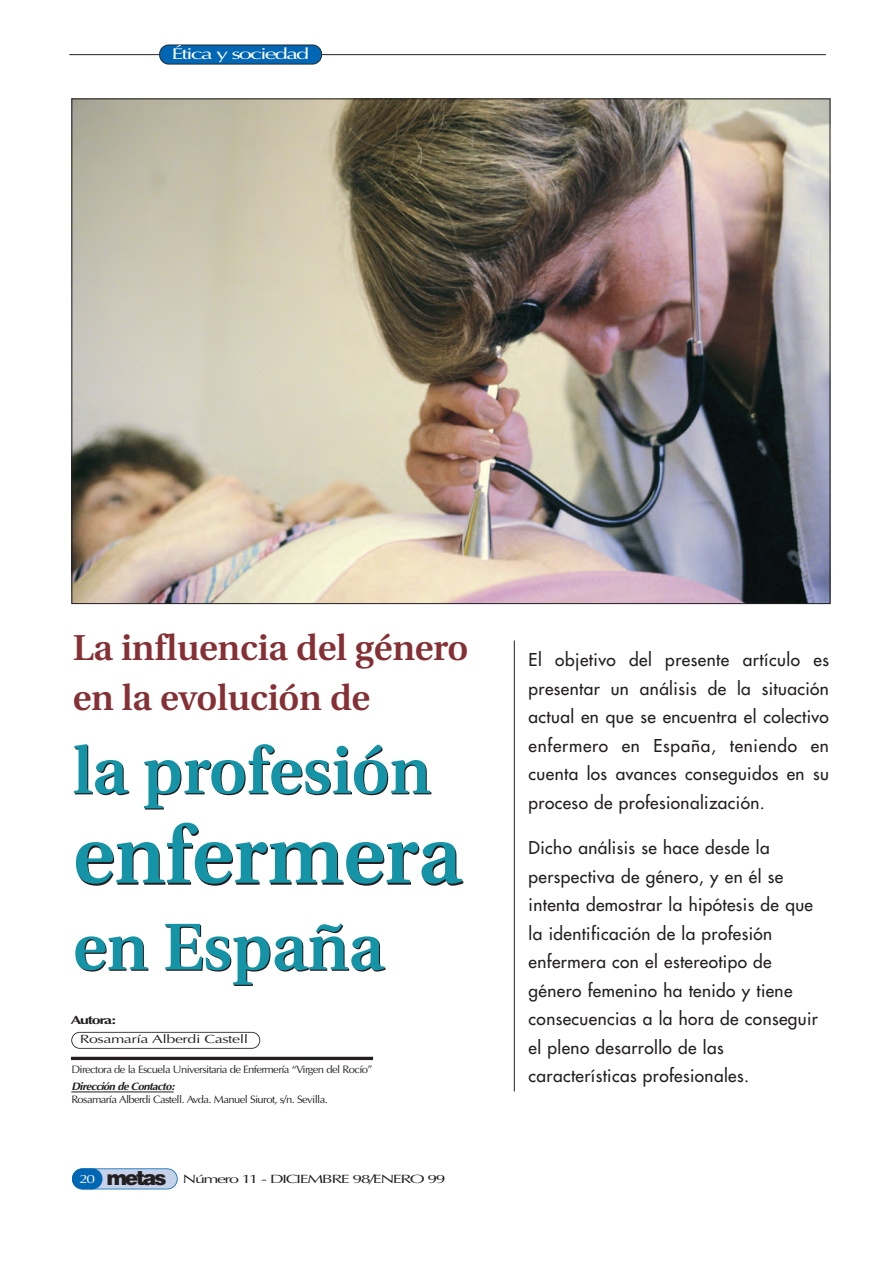
<style>
.page{position:relative;width:893px;height:1263px;background:#fff}
.page>*{position:absolute;margin:0;border:0;box-sizing:border-box;transform-origin:0 0}
.t1{font:600 81px "Utopia";letter-spacing:-.005em;color:#1594a8}
.t2{font:600 66px "Utopia";letter-spacing:-.005em;color:#1594a8}
.t3{font:600 36px/49.8px "Utopia";letter-spacing:-.005em;color:#843034}
.t4{font:17.25px/28.5px "Futura";letter-spacing:.025em;color:#231f20;text-align:justify}
.t5{font:15.6px "Optima";letter-spacing:-.085em;color:#fff;scale:1.54 1}
.t6{font:12px "Optima";letter-spacing:-.085em;color:#231f20;scale:1.5 1}
.t7{font:11.85px "Optima";letter-spacing:-.03em;color:#231f20;scale:1.35 1}
.t8{font:700 11.85px "Optima";letter-spacing:-.085em;color:#231f20;scale:1.35 1}
.t9{font:10.8px "Optima";letter-spacing:-.055em;color:#231f20;scale:1.05 1}
.t10{font:italic 700 10.8px "Optima";color:#231f20;scale:1.05 1}
.s1{color:#fff}
.s2{font-family:"Helvetica";font-weight:900;font-size:20.25px}
</style>
<div class="page">
<div style="left:73px;top:1169px;width:104px;height:20px;background:#c6d2ea;border-radius:10px"></div>
<div style="left:72px;top:1168px;width:106px;height:21px;border:2px solid #0166b3;border-radius:11px"></div>
<div style="left:72px;top:1168px;width:30px;height:21px;background:#0166b3;border-radius:11px"></div>
<hr style="left:69px;top:54px;width:756px;height:1px;background:#231f20">
<div style="left:160px;top:45px;width:161px;height:19px;background:#0166b3;border-radius:9px"></div>
<div style="left:159px;top:45px;width:163px;height:20px;border:2px solid #231f20;border-radius:9px"></div>
<img style="left:73px;top:100px;width:755px;height:502px">
<hr style="left:71px;top:1057px;width:302px;height:3px;background:#231f20">
<div style="left:71px;top:1032px;width:189px;height:17px;border:2px solid #231f20;border-radius:8px"></div>
<hr style="left:71px;top:1092px;width:103px;height:1px;background:#231f20">
<hr style="left:514px;top:640px;width:1px;height:451px;background:#231f20">
<p class="t5" style="left:171px;top:47px;width:91px">Ética y sociedad</p>
<h3 class="t3" style="left:73px;top:626px;width:397px">La influencia del género en la evolución de</h3>
<h2 class="t2" style="left:73px;top:744px;width:360px">la profesión</h2>
<h1 class="t1" style="left:73px;top:823px;width:390px">enfermera</h1>
<h2 class="t2" style="left:73px;top:921px;width:313px">en España</h2>
<p class="t8" style="left:71px;top:1015px;width:35px">Autora:</p>
<p class="t7" style="left:80px;top:1034px;width:126px">Rosamaría Alberdi Castell</p>
<p class="t9" style="left:71px;top:1065px;width:288px">Directora de la Escuela Universitaria de Enfermería “Virgen del Rocío”</p>
<p class="t10" style="left:71px;top:1082px;width:102px">Dirección deContacto:</p>
<p class="t9" style="left:71px;top:1095px;width:246px">Rosamaría Alberdi Castell. Avda. Manuel Siurot, s/n. Sevilla.</p>
<p class="t6" style="left:79px;top:1174px;width:246px"><span class="s1">20</span> <span class="s2">metas</span> Número 11 - DICIEMBRE 98/ENERO 99</p>
<p class="t4" style="left:528px;top:647px;width:302px">El objetivo del presente artículo es presentar un análisis de la situación actual en que se encuentra el colectivo enfermero en España, teniendo en cuenta los avances conseguidos en su proceso de profesionalización.</p>
<p class="t4" style="left:528px;top:835px;width:291px;text-align:left">Dicho análisis se hace desde la perspectiva de género, y en él se intenta demostrar la hipótesis de que la identificación de la profesión enfermera con el estereotipo de género femenino ha tenido y tiene consecuencias a la hora de conseguir el pleno desarrollo de las características profesionales.</p>
</div>
